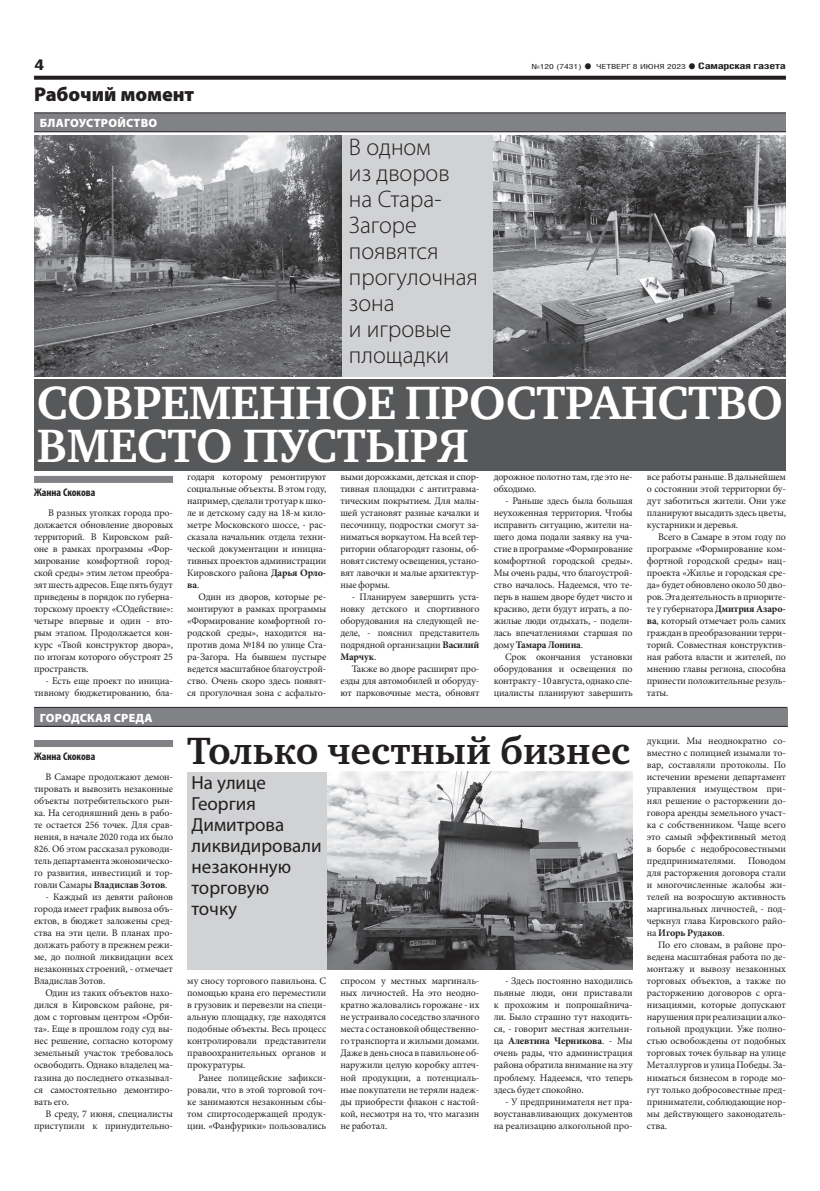
<style>
.page{position:relative;width:820px;height:1191px;background:#fff}
.page>*{position:absolute;margin:0;border:0;box-sizing:border-box;transform-origin:0 0}
.t1{font:700 48px/43px "Charter C";letter-spacing:-.01em;color:#fff}
.t2{font:700 39px "Charter C";color:#231f20}
.t3{font:300 24px/26px "Myriad Pro";color:#231f20}
.t4{font:900 20px "Myriad Pro";letter-spacing:-.005em;color:#231f20}
.t5{font:19px/21px "Myriad Pro";color:#231f20}
.t6{font:700 15px "Helios Cond";color:#231f20;scale:1.4 1}
.t7{font:900 12px "Myriad Pro";letter-spacing:.02em;color:#fff}
.t8{font:700 condensed 11px "Myriad Pro";color:#231f20}
.t9{font:10px/12px "Minion Pro";letter-spacing:-.015em;color:#231f20;text-align:justify}
.t10{font:700 9px "Helios Cond";letter-spacing:-.02em;color:#231f20;scale:1.4 1}
.t11{font:7px "Helios Cond";color:#231f20;scale:1.4 1}
.s1{font-weight:700;font-size:16px}
.s2{font-size:16px}
.s3{font-weight:700}
</style>
<div class="page">
<svg style="left:34px;top:76px;width:751px;height:4px;background:#322f2f"></svg>
<div style="left:34px;top:113px;width:751px;height:19px;background:#808285"></div>
<hr style="left:34px;top:113px;width:751px;height:1px;background:#231f20">
<hr style="left:34px;top:131px;width:751px;height:1px;background:#231f20">
<div style="left:34px;top:708px;width:753px;height:18px;background:#808285"></div>
<hr style="left:34px;top:707px;width:753px;height:1px;background:#231f20">
<hr style="left:34px;top:726px;width:753px;height:1px;background:#231f20">
<div style="left:342px;top:135px;width:151px;height:241px;background:#d1d2d4"></div>
<div style="left:34px;top:379px;width:751px;height:92px;background:#57585a"></div>
<div style="left:187px;top:771px;width:140px;height:198px;background:#d1d2d4"></div>
<img style="left:327px;top:771px;width:305px;height:198px">
<div style="left:34px;top:740px;width:139px;height:7px;background:#808285"></div>
<div style="left:34px;top:476px;width:139px;height:7px;background:#808285"></div>
<img style="left:34px;top:135px;width:308px;height:241px">
<img style="left:493px;top:135px;width:292px;height:241px">
<h3 class="t6" style="left:34px;top:55px;width:9px">4</h3>
<p class="t11" style="left:531px;top:63px;width:112px">№120 (7431) <span class="s1">•</span> ЧЕТВЕРГ 8 ИЮНЯ 2023</p>
<p class="t10" style="left:687px;top:61px;width:72px"><span class="s2">•</span> Самарская газета</p>
<h3 class="t4" style="left:34px;top:83px;width:162px">Рабочий момент</h3>
<p class="t7" style="left:40px;top:116px;width:119px">БЛАГОУСТРОЙСТВО</p>
<h3 class="t3" style="left:349px;top:134px;width:130px">В одном<br>из дворов на Стара-<br>Загоре появятся прогулочная зона<br>и игровые площадки</h3>
<h1 class="t1" style="left:37px;top:382px;width:747px">СОВРЕМЕННОЕ ПРОСТРАНСТВО<br>ВМЕСТО ПУСТЫРЯ</h1>
<p class="t8" style="left:34px;top:486px;width:63px">Жанна Скокова</p>
<p class="t9" style="left:34px;top:507px;width:140px;text-indent:14px">В разных уголках города про&shy;должается обновление дворовых территорий. В Кировском рай&shy;оне в рамках программы «Фор&shy;мирование комфортной город&shy;ской среды» этим летом преобра&shy;зят шесть адресов. Еще пять будут приведены в порядок по губерна&shy;торскому проекту «СОдействие»: четыре впервые и один - вто&shy;рым этапом. Продолжается кон&shy;курс «Твой конструктор двора», по итогам которого обустроят 25 пространств.</p>
<p class="t9" style="left:34px;top:675px;width:140px;text-align:right">- Есть еще проект по инициа&shy;тивному бюджетированию, бла-</p>
<p class="t7" style="left:40px;top:711px;width:114px">ГОРОДСКАЯ СРЕДА</p>
<p class="t8" style="left:34px;top:750px;width:63px">Жанна Скокова</p>
<p class="t9" style="left:34px;top:771px;width:140px;text-indent:11px">В Самаре продолжают демон&shy;тировать и вывозить незаконные объекты потребительского рын&shy;ка. На сегодняшний день в рабо&shy;те остается 256 точек. Для срав&shy;нения, в начале 2020 года их было 826. Об этом рассказал руководи&shy;тель департамента экономическо&shy;го развития, инвестиций и тор&shy;говли Самары <span class="s3">Владислав Зотов</span>.</p>
<p class="t9" style="left:34px;top:891px;width:140px;text-indent:11px">- Каждый из девяти районов города имеет график вывоза объ&shy;ектов, в бюджет заложены сред&shy;ства на эти цели. В планах про&shy;должать работу в прежнем режи&shy;ме, до полной ликвидации всех незаконных строений, - отмечает Владислав Зотов.</p>
<p class="t9" style="left:34px;top:987px;width:140px;text-indent:11px">Один из таких объектов нахо&shy;дился в Кировском районе, ря&shy;дом с торговым центром «Орби&shy;та». Еще в прошлом году суд вы&shy;нес решение, согласно которому земельный участок требовалось освободить. Однако владелец ма&shy;газина до последнего отказывал&shy;ся самостоятельно демонтиро&shy;вать его.</p>
<p class="t9" style="left:34px;top:1107px;width:140px;text-align:right">В среду, 7 июня, специалисты приступили к принудительно-</p>
<p class="t9" style="left:187px;top:471px;width:140px">годаря которому ремонтируют социальные объекты. В этом году, например, сделали тротуар к шко&shy;ле и детскому саду на 18-м кило&shy;метре Московского шоссе, - рас&shy;сказала начальник отдела техни&shy;ческой документации и инициа&shy;тивных проектов администрации Кировского района <span class="s3">Дарья Орло&shy;ва</span>.</p>
<p class="t9" style="left:187px;top:591px;width:140px;text-indent:11px">Один из дворов, которые ре&shy;монтируют в рамках программы «Формирование комфортной го&shy;родской среды», находится на&shy;против дома №184 по улице Ста&shy;ра-Загора. На бывшем пустыре ведется масштабное благоустрой&shy;ство. Очень скоро здесь появят&shy;ся прогулочная зона с асфальто-</p>
<p class="t9" style="left:340px;top:471px;width:140px">выми дорожками, детская и спор&shy;тивная площадки с антитравма&shy;тическим покрытием. Для малы&shy;шей установят разные качалки и песочницу, подростки смогут за&shy;ниматься воркаутом. На всей тер&shy;ритории облагородят газоны, об&shy;новят систему освещения, устано&shy;вят лавочки и малые архитектур&shy;ные формы.</p>
<p class="t9" style="left:340px;top:591px;width:140px;text-indent:11px">- Планируем завершить уста&shy;новку детского и спортивного оборудования на следующей не&shy;деле, - пояснил представитель подрядной организации <span class="s3">Василий Марчук</span>.</p>
<p class="t9" style="left:340px;top:663px;width:140px;text-indent:11px">Также во дворе расширят про&shy;езды для автомобилей и оборуду&shy;ют парковочные места, обновят</p>
<p class="t9" style="left:493px;top:471px;width:140px">дорожное полотно там, где это не&shy;обходимо.</p>
<p class="t9" style="left:493px;top:495px;width:140px;text-indent:11px">- Раньше здесь была большая неухоженная территория. Чтобы исправить ситуацию, жители на&shy;шего дома подали заявку на уча&shy;стие в программе «Формирование комфортной городской среды».<br>Мы очень рады, что благоустрой&shy;ство началось. Надеемся, что те&shy;перь в нашем дворе будет чисто и красиво, дети будут играть, а по&shy;жилые люди отдыхать, - подели&shy;лась впечатлениями старшая по дому <span class="s3">Тамара Лонина</span>.</p>
<p class="t9" style="left:493px;top:651px;width:140px;text-indent:11px">Срок окончания установки оборудования и освещения по контракту - 10 августа, однако спе&shy;циалисты планируют завершить</p>
<p class="t9" style="left:646px;top:471px;width:140px">все работы раньше. В дальнейшем о состоянии этой территории бу&shy;дут заботиться жители. Они уже планируют высадить здесь цветы, кустарники и деревья.</p>
<p class="t9" style="left:646px;top:531px;width:140px;text-indent:11px">Всего в Самаре в этом году по программе «Формирование ком&shy;фортной городской среды» нац&shy;проекта «Жилье и городская сре&shy;да» будет обновлено около 50 дво&shy;ров. Эта деятельность в приорите&shy;те у губернатора <span class="s3">Дмитрия Азаро&shy;ва</span>, который отмечает роль самих граждан в преобразовании терри&shy;торий. Совместная конструктив&shy;ная работа власти и жителей, по мнению главы региона, способна принести положительные резуль&shy;таты.</p>
<h2 class="t2" style="left:187px;top:729px;width:444px">Только честный бизнес</h2>
<h3 class="t5" style="left:191px;top:772px;width:132px">На улице<br>Георгия<br>Димитрова ликвидировали незаконную торговую<br>точку</h3>
<p class="t9" style="left:187px;top:975px;width:140px">му сносу торгового павильона. С помощью крана его переместили в грузовик и перевезли на специ&shy;альную площадку, где находятся подобные объекты. Весь процесс контролировали представители правоохранительных органов и прокуратуры.</p>
<p class="t9" style="left:187px;top:1071px;width:140px;text-indent:11px">Ранее полицейские зафикси&shy;ровали, что в этой торговой точ&shy;ке занимаются незаконным сбы&shy;том спиртосодержащей продук&shy;ции. «Фанфурики» пользовались</p>
<p class="t9" style="left:340px;top:975px;width:140px">спросом у местных маргиналь&shy;ных личностей. На это неодно&shy;кратно жаловались горожане - их не устраивало соседство злачного места с остановкой общественно&shy;го транспорта и жилыми домами.<br>Даже в день сноса в павильоне об&shy;наружили целую коробку аптеч&shy;ной продукции, а потенциаль&shy;ные покупатели не теряли надеж&shy;ды приобрести флакон с настой&shy;кой, несмотря на то, что магазин не работал.</p>
<p class="t9" style="left:493px;top:975px;width:140px;text-indent:11px">- Здесь постоянно находились пьяные люди, они приставали к прохожим и попрошайнича&shy;ли. Было страшно тут находить&shy;ся, - говорит местная жительни&shy;ца <span class="s3">Алевтина Черникова</span>. - Мы очень рады, что администрация района обратила внимание на эту проблему. Надеемся, что теперь здесь будет спокойно.</p>
<p class="t9" style="left:493px;top:1095px;width:140px;text-indent:11px">- У предпринимателя нет пра&shy;воустанавливающих документов на реализацию алкогольной про-</p>
<p class="t9" style="left:646px;top:735px;width:140px">дукции. Мы неоднократно со&shy;вместно с полицией изымали то&shy;вар, составляли протоколы. По истечении времени департамент управления имуществом при&shy;нял решение о расторжении до&shy;говора аренды земельного участ&shy;ка с собственником. Чаще всего это самый эффективный метод в борьбе с недобросовестными предпринимателями. Поводом для расторжения договора стали и многочисленные жалобы жи&shy;телей на возросшую активность маргинальных личностей, - под&shy;черкнул глава Кировского райо&shy;на <span class="s3">Игорь Рудаков</span>.</p>
<p class="t9" style="left:646px;top:939px;width:140px;text-indent:11px">По его словам, в районе про&shy;ведена масштабная работа по де&shy;монтажу и вывозу незаконных торговых объектов, а также по расторжению договоров с орга&shy;низациями, которые допускают нарушения при реализации алко&shy;гольной продукции. Уже полно&shy;стью освобождены от подобных торговых точек бульвар на улице Металлургов и улица Победы. За&shy;ниматься бизнесом в городе мо&shy;гут только добросовестные пред&shy;приниматели, соблюдающие нор&shy;мы действующего законодатель&shy;ства.</p>
</div>
